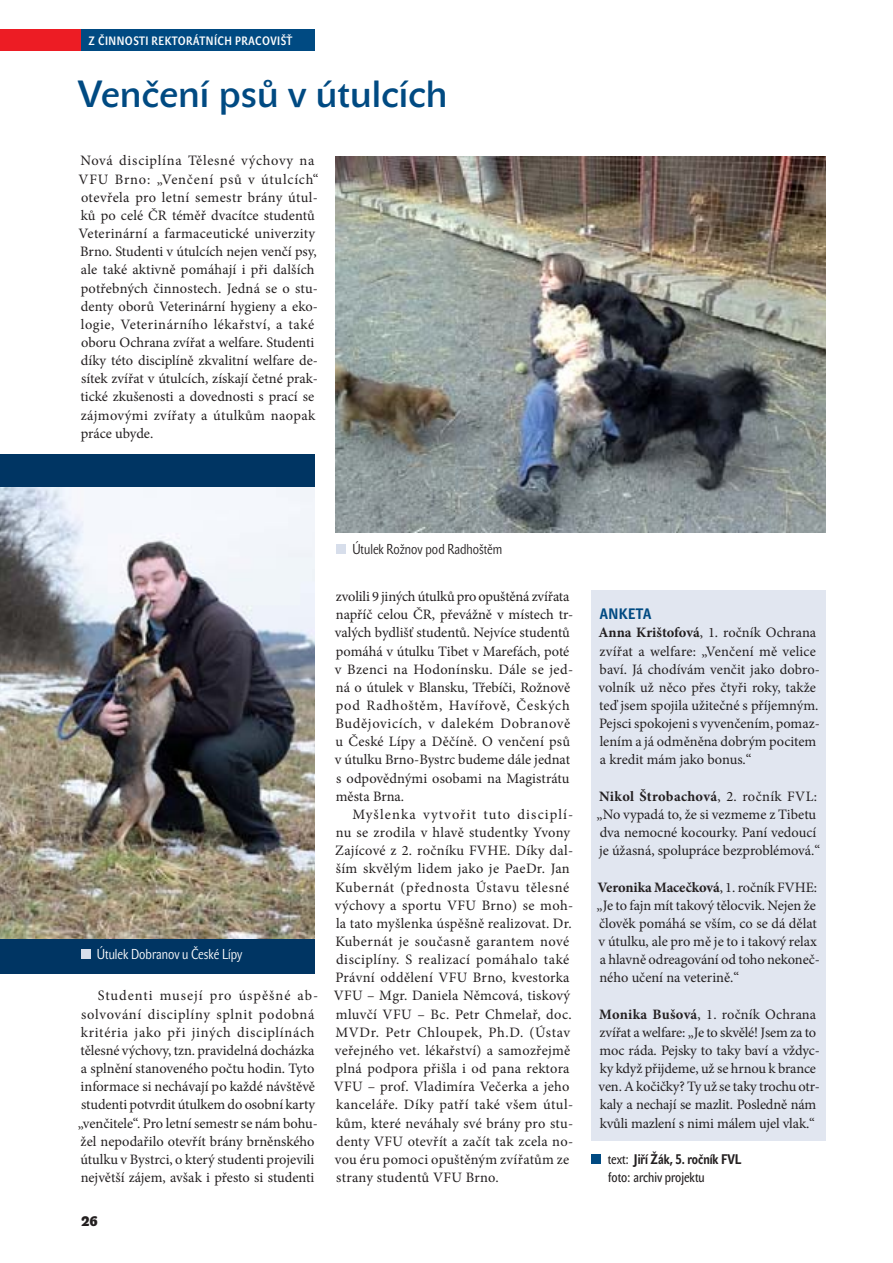
<style>
.page{position:relative;width:893px;height:1263px;background:#fff}
.page>*{position:absolute;margin:0;border:0;box-sizing:border-box;transform-origin:0 0}
.t1{font:37.5px "John Sans Medium Pro";color:#004a82}
.t2{font:700 15px "John Sans Cond Text Pro";letter-spacing:.03em;color:#004a82}
.t3{font:14.4px/18.1px "Minion Pro";letter-spacing:.005em;color:#231f20}
.t4{font:14.25px "John Sans Cond Lite Pro";color:#fff}
.t5{font:14.25px "John Sans Cond Lite Pro";color:#231f20}
.t6{font:13.8px/18.1px "John Sans Cond Text Pro";color:#231f20}
.t7{font:700 13.5px "John Sans Heavy Pro";color:#231f20}
.t8{font:12px "John Sans Cond Med Pro";letter-spacing:.04em;color:#fff}
.s1{font-weight:700}
</style>
<div class="page">
<div style="left:0;top:455px;width:315px;height:518px;background:#003563"></div>
<div style="left:591px;top:590px;width:235px;height:551px;background:#e1e6f0"></div>
<div style="left:81px;top:30px;width:234px;height:21px;background:#004a82"></div>
<div style="left:0;top:30px;width:81px;height:21px;background:#ed1c24"></div>
<img style="left:336px;top:156px;width:490px;height:377px">
<img style="left:0;top:487px;width:315px;height:451px">
<div style="left:81px;top:949px;width:10px;height:10px;background:#d7deeb"></div>
<div style="left:336px;top:544px;width:10px;height:10px;background:#d7deeb"></div>
<div style="left:591px;top:1154px;width:10px;height:10px;background:#004a82"></div>
<p class="t8" style="left:89px;top:36px;width:205px">Z ČINNOSTI REKTORÁTNÍCH PRACOVIŠŤ</p>
<h1 class="t1" style="left:78px;top:81px;width:371px">Venčení psů v útulcích</h1>
<p class="t3" style="left:79px;top:153px;width:241px">Nová disciplína Tělesné výchovy na VFU Brno: „Venčení psů v útulcích“ otevřela pro letní semestr brány útul&shy;ků po celé ČR téměř dvacítce studentů Veterinární a farmaceutické univerzity Brno. Studenti v útulcích nejen venčí psy, ale také aktivně pomáhají i při dalších potřebných činnostech. Jedná se o stu&shy;denty oborů Veterinární hygieny a eko&shy;logie, Veterinárního lékařství, a také oboru Ochrana zvířat a welfare. Studenti díky této disciplíně zkvalitní welfare de&shy;sítek zvířat v útulcích, získají četné prak&shy;tické zkušenosti a dovednosti s prací se zájmovými zvířaty a útulkům naopak práce ubyde.</p>
<p class="t4" style="left:97px;top:949px;width:147px">Útulek Dobranov u České Lípy</p>
<p class="t3" style="left:78px;top:988px;width:242px;text-indent:20px">Studenti musejí pro úspěšné ab&shy;solvování disciplíny splnit podobná kritéria jako při jiných disciplínách tělesné výchovy, tzn. pravidelná docházka a splnění stanoveného počtu hodin. Tyto informace si nechávají po každé návštěvě studenti potvrdit útulkem do osobní karty „venčitele“. Pro letní semestr se nám bohu&shy;žel nepodařilo otevřít brány brněnského útulku v Bystrci, o který studenti projevili největší zájem, avšak i přesto si studenti</p>
<p class="t7" style="left:81px;top:1217px;width:18px">26</p>
<p class="t5" style="left:352px;top:544px;width:151px">Útulek Rožnov pod Radhoštěm</p>
<p class="t3" style="left:335px;top:589px;width:240px">zvolili 9 jiných útulků pro opuštěná zvířata napříč celou ČR, převážně v místech tr&shy;valých bydlišť studentů. Nejvíce studentů pomáhá v útulku Tibet v Marefách, poté v Bzenci na Hodonínsku. Dále se jed&shy;ná o útulek v Blansku, Třebíči, Rožnově pod Radhoštěm, Havířově, Českých Budějovicích, v dalekém Dobranově u České Lípy a Děčíně. O venčení psů v útulku Brno-Bystrc budeme dále jednat s odpovědnými osobami na Magistrátu města Brna.</p>
<p class="t3" style="left:334px;top:806px;width:241px;text-indent:19px">Myšlenka vytvořit tuto disciplí&shy;nu se zrodila v hlavě studentky Yvony Zajícové z 2. ročníku FVHE. Díky dal&shy;ším skvělým lidem jako je PaeDr. Jan Kubernát (přednosta Ústavu tělesné výchovy a sportu VFU Brno) se moh&shy;la tato myšlenka úspěšně realizovat. Dr.<br>Kubernát je současně garantem nové disciplíny. S realizací pomáhalo také Právní oddělení VFU Brno, kvestorka VFU – Mgr. Daniela Němcová, tiskový mluvčí VFU – Bc. Petr Chmelař, doc.<br>MVDr. Petr Chloupek, Ph.D. (Ústav veřejného vet. lékařství) a samozřejmě plná podpora přišla i od pana rektora VFU – prof. Vladimíra Večerka a jeho kanceláře. Díky patří také všem útul&shy;kům, které neváhaly své brány pro stu&shy;denty VFU otevřít a začít tak zcela no&shy;vou éru pomoci opuštěným zvířatům ze strany studentů VFU Brno.</p>
<p class="t2" style="left:600px;top:609px;width:53px">ANKETA</p>
<p class="t3" style="left:598px;top:625px;width:223px"><span class="s1">Anna Krištofová</span>, 1. ročník Ochrana zvířat a welfare: „Venčení mě velice baví. Já chodívám venčit jako dobro&shy;volník už něco přes čtyři roky, takže teď jsem spojila užitečné s příjemným.<br>Pejsci spokojeni s vyvenčením, pomaz&shy;lením a já odměněna dobrým pocitem a kredit mám jako bonus.“</p>
<p class="t3" style="left:597px;top:788px;width:225px"><span class="s1">Nikol Štrobachová</span>, 2. ročník FVL: „No vypadá to, že si vezmeme z Tibetu dva nemocné kocourky. Paní vedoucí je úžasná, spolupráce bezproblémová.“</p>
<p class="t3" style="left:597px;top:879px;width:225px"><span class="s1">Veronika Macečková</span>, 1. ročník FVHE: „Je to fajn mít takový tělocvik. Nejen že člověk pomáhá se vším, co se dá dělat v útulku, ale pro mě je to i takový relax a hlavně odreagování od toho nekoneč&shy;ného učení na veterině.“</p>
<p class="t3" style="left:599px;top:1006px;width:223px"><span class="s1">Monika Bušová</span>, 1. ročník Ochrana zvířat a welfare: „Je to skvělé! Jsem za to moc ráda. Pejsky to taky baví a vždyc&shy;ky když přijdeme, už se hrnou k brance ven. A kočičky? Ty už se taky trochu otr&shy;kaly a nechají se mazlit. Posledně nám kvůli mazlení s nimi málem ujel vlak.“</p>
<p class="t6" style="left:608px;top:1151px;width:135px">text: <span class="s1">Jiří Žák, 5. ročník FVL </span>foto: archiv pro jektu</p>
</div>
